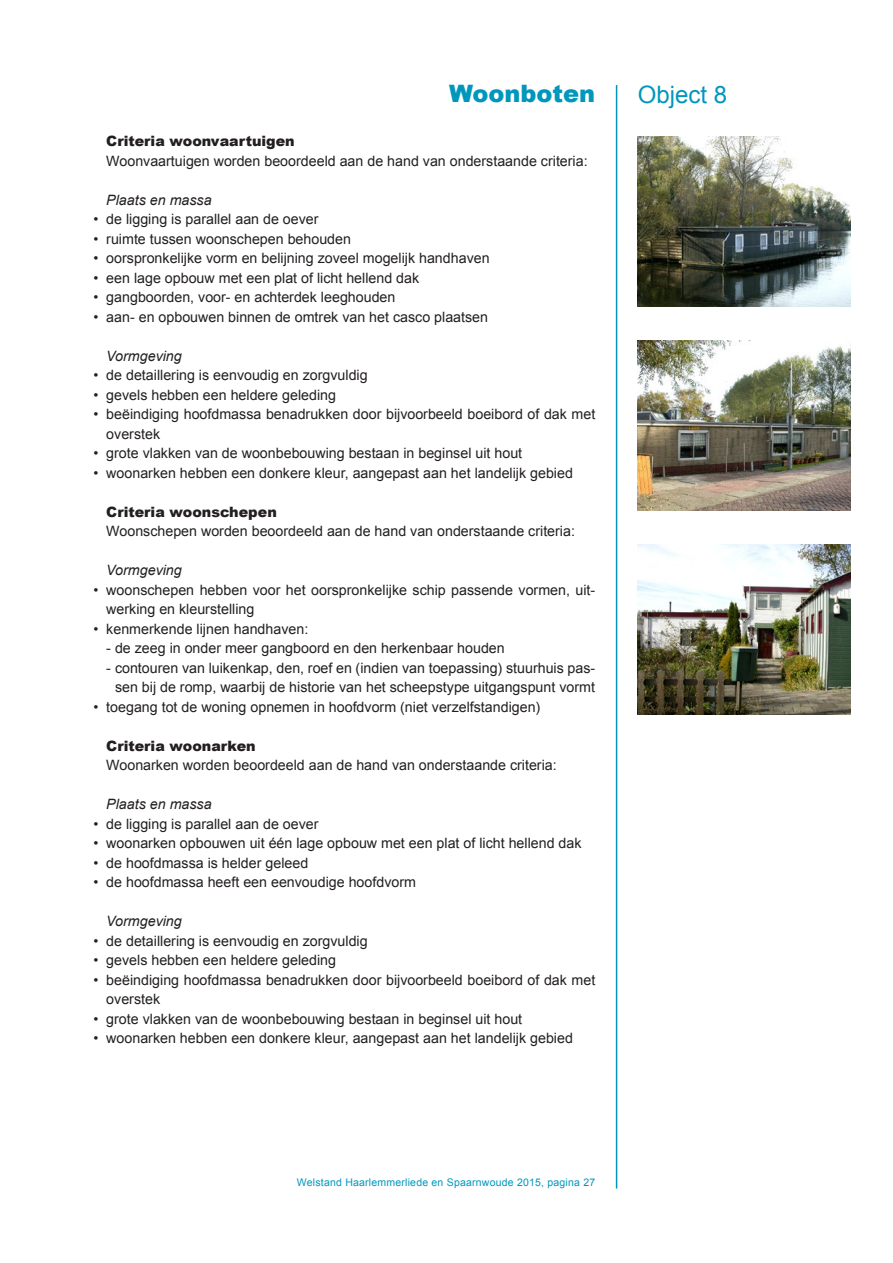
<style>
.page{position:relative;width:893px;height:1263px;background:#fff}
.page>*{position:absolute;margin:0;border:0;box-sizing:border-box;transform-origin:0 0}
.hoofdstuk_koppen{font:900 24px "Arial";color:#0097bc}
.hoofdstuk_koppen_r{font:24px "Arial";color:#0097bc}
.platte_tekst{font:14.25px/19.5px "Arial";color:#231f20}
.tussenkop_zwart{font:900 14.25px "Arial";color:#231f20}
.tussenkop_cursief{font:italic 14.25px "Arial";color:#231f20}
.t1{font:10.5px "Arial";letter-spacing:.02em;color:#0097bc}
</style>
<div class="page">
<hr style="left:616px;top:85px;width:1px;height:1103px;background:#0097bc">
<img style="left:638px;top:136px;width:212px;height:170px">
<img style="left:638px;top:544px;width:212px;height:170px">
<img style="left:638px;top:340px;width:212px;height:170px">
<p class="hoofdstuk_koppen" style="left:449px;top:76px;width:148px">Woonboten</p>
<p class="hoofdstuk_koppen_r" style="left:638px;top:78px;width:91px">Object 8</p>
<p class="tussenkop_zwart" style="left:106px;top:131px;width:190px">Criteria woonvaartuigen</p>
<p class="platte_tekst" style="left:106px;top:151px;width:483px">Woonvaartuigen worden beoordeeld aan de hand van onderstaande criteria:</p>
<p class="tussenkop_cursief" style="left:106px;top:191px;width:107px">Plaats en massa</p>
<p class="platte_tekst" style="left:94px;top:210px;width:227px">• de ligging is parallel aan de oever</p>
<p class="platte_tekst" style="left:94px;top:229px;width:259px">• ruimte tussen woonschepen behouden</p>
<p class="platte_tekst" style="left:94px;top:249px;width:398px">• oorspronkelijke vorm en belijning zoveel mogelijk handhaven</p>
<p class="platte_tekst" style="left:94px;top:268px;width:327px">• een lage opbouw met een plat of licht hellend dak</p>
<p class="platte_tekst" style="left:94px;top:288px;width:303px">• gangboorden, voor- en achterdek leeghouden</p>
<p class="platte_tekst" style="left:94px;top:307px;width:396px">• aan- en opbouwen binnen de omtrek van het casco plaatsen</p>
<p class="tussenkop_cursief" style="left:106px;top:347px;width:77px">Vormgeving</p>
<p class="platte_tekst" style="left:94px;top:366px;width:276px">• de detaillering is eenvoudig en zorgvuldig</p>
<p class="platte_tekst" style="left:94px;top:385px;width:244px">• gevels hebben een heldere geleding</p>
<p class="platte_tekst" style="left:106px;top:405px;width:490px;text-indent:-13px">• beëindiging hoofdmassa benadrukken door bijvoorbeeld boeibord of dak met overstek</p>
<p class="platte_tekst" style="left:94px;top:444px;width:430px">• grote vlakken van de woonbebouwing bestaan in beginsel uit hout</p>
<p class="platte_tekst" style="left:94px;top:463px;width:481px">• woonarken hebben een donkere kleur, aangepast aan het landelijk gebied</p>
<p class="tussenkop_zwart" style="left:106px;top:501px;width:172px">Criteria woonschepen</p>
<p class="platte_tekst" style="left:106px;top:522px;width:470px">Woonschepen worden beoordeeld aan de hand van onderstaande criteria:</p>
<p class="tussenkop_cursief" style="left:106px;top:561px;width:77px">Vormgeving</p>
<p class="platte_tekst" style="left:106px;top:580px;width:490px;text-indent:-13px">• woonschepen hebben voor het oorspronkelijke schip passende vormen, uit&shy;werking en kleurstelling</p>
<p class="platte_tekst" style="left:94px;top:619px;width:216px">• kenmerkende lijnen handhaven:</p>
<p class="platte_tekst" style="left:106px;top:639px;width:400px">- de zeeg in onder meer gangboord en den herkenbaar houden</p>
<p class="platte_tekst" style="left:106px;top:658px;width:490px;text-align:center">- contouren van luikenkap, den, roef en (indien van toepassing) stuurhuis pas&shy;sen bij de romp, waarbij de historie van het scheepstype uitgangspunt vormt</p>
<p class="platte_tekst" style="left:94px;top:697px;width:448px">• toegang tot de woning opnemen in hoofdvorm (niet verzelfstandigen)</p>
<p class="tussenkop_zwart" style="left:106px;top:735px;width:151px">Criteria woonarken</p>
<p class="platte_tekst" style="left:106px;top:756px;width:452px">Woonarken worden beoordeeld aan de hand van onderstaande criteria:</p>
<p class="tussenkop_cursief" style="left:106px;top:795px;width:107px">Plaats en massa</p>
<p class="platte_tekst" style="left:94px;top:814px;width:227px">• de ligging is parallel aan de oever</p>
<p class="platte_tekst" style="left:94px;top:834px;width:490px">• woonarken opbouwen uit één lage opbouw met een plat of licht hellend dak</p>
<p class="platte_tekst" style="left:94px;top:853px;width:216px">• de hoofdmassa is helder geleed</p>
<p class="platte_tekst" style="left:94px;top:873px;width:324px">• de hoofdmassa heeft een eenvoudige hoofdvorm</p>
<p class="tussenkop_cursief" style="left:106px;top:912px;width:77px">Vormgeving</p>
<p class="platte_tekst" style="left:94px;top:931px;width:276px">• de detaillering is eenvoudig en zorgvuldig</p>
<p class="platte_tekst" style="left:94px;top:951px;width:244px">• gevels hebben een heldere geleding</p>
<p class="platte_tekst" style="left:106px;top:970px;width:490px;text-indent:-13px">• beëindiging hoofdmassa benadrukken door bijvoorbeeld boeibord of dak met overstek</p>
<p class="platte_tekst" style="left:94px;top:1009px;width:430px">• grote vlakken van de woonbebouwing bestaan in beginsel uit hout</p>
<p class="platte_tekst" style="left:94px;top:1029px;width:481px">• woonarken hebben een donkere kleur, aangepast aan het landelijk gebied</p>
<p class="t1" style="left:297px;top:1175px;width:300px">Welstand Haarlemmerliede en Spaarnwoude 2015, pagina 27</p>
</div>
